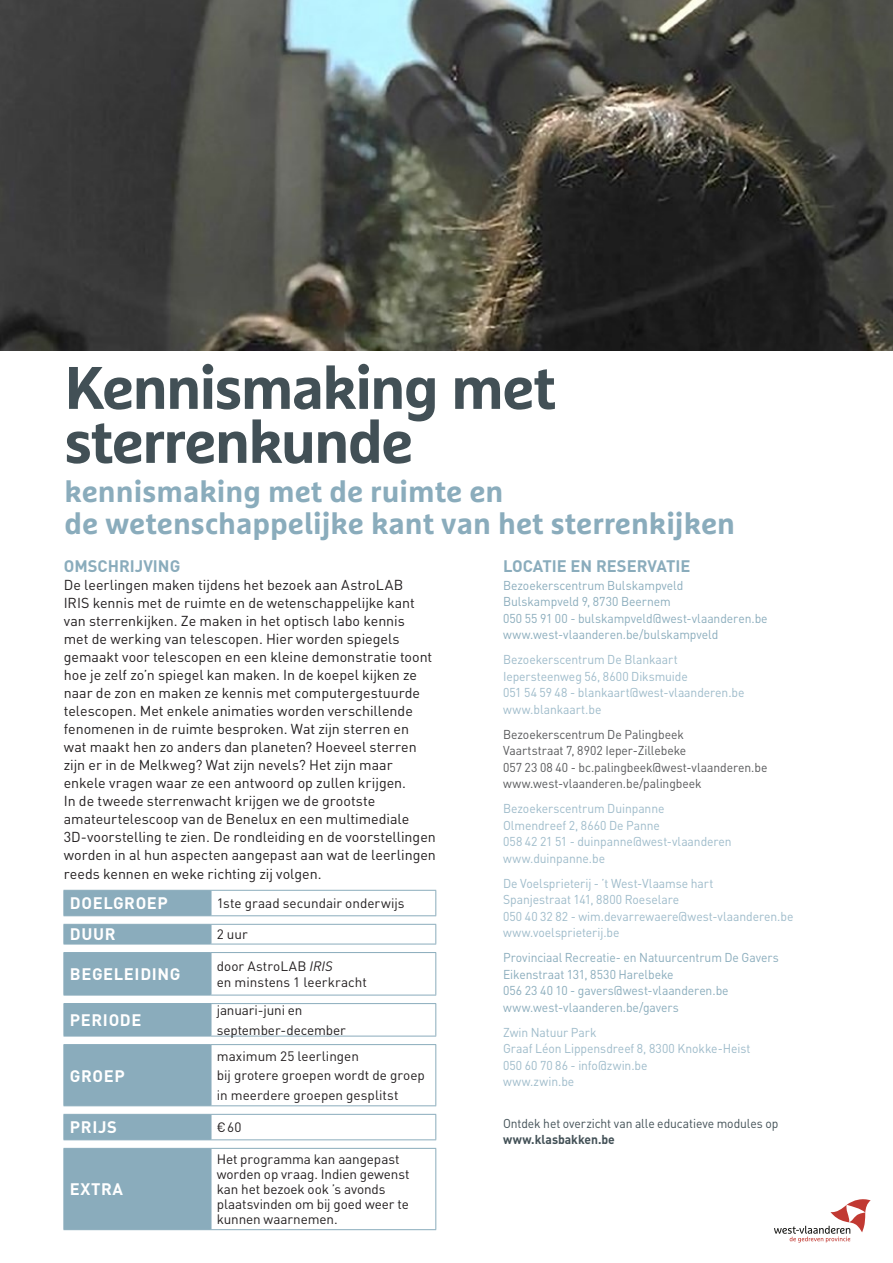
<style>
.page{position:relative;width:893px;height:1263px;background:#fff}
.page>*{position:absolute;margin:0;border:0;box-sizing:border-box;transform-origin:0 0}
.A_T1{font:700 60px "Marselis Pro";letter-spacing:-.035em;color:#425056}
.A_T2{font:700 30px "Marselis Pro";color:#8aacbc}
.t1{font:700 16.5px "DINOT";letter-spacing:.04em;color:#fff}
.A_titel{font:700 16.5px "DINOT";color:#8aacbc}
.A_body{font:14.25px/18px "DINOT";color:#231f20}
.t2{font:13.5px/15px "DINOT";letter-spacing:-.005em;color:#231f20}
.t3{font:12.75px "DINOT";letter-spacing:-.005em;color:#9ebbca;scale:.95 1}
.t4{font:12.75px "DINOT";letter-spacing:-.005em;color:#8aacbc;scale:.95 1}
.t5{font:12.75px "DINOT";letter-spacing:-.005em;color:#57585a;scale:.95 1}
.t6{font:12.75px "DINOT";letter-spacing:-.005em;color:#425056;scale:.95 1}
.t7{font:700 12.75px "DINOT";color:#425056;scale:.95 1}
.t8{font:12.75px "DINOT";letter-spacing:.02em;color:#9ebbca;scale:.95 1}
.s1{font-style:italic}
</style>
<div class="page">
<svg style="left:64px;top:891px;width:147px;height:338px;fill:#8aacbc"></svg>
<svg style="left:211px;top:916px;width:225px;height:232px"></svg>
<div style="left:64px;top:1003px;width:147px;height:33px;background:#8aacbc"></div>
<hr style="left:210px;top:891px;width:2px;height:24px;background:#8aacbc">
<svg style="left:210px;top:925px;width:2px;height:19px"></svg>
<hr style="left:210px;top:953px;width:2px;height:42px;background:#8aacbc">
<hr style="left:210px;top:1004px;width:2px;height:32px;background:#8aacbc">
<hr style="left:210px;top:1045px;width:2px;height:60px;background:#8aacbc">
<hr style="left:210px;top:1115px;width:2px;height:24px;background:#8aacbc">
<hr style="left:210px;top:1149px;width:2px;height:80px;background:#8aacbc">
<hr style="left:63px;top:890px;width:148px;height:1px;background:#8aacbc">
<svg style="left:63px;top:891px;width:1px;height:24px"></svg>
<hr style="left:211px;top:890px;width:225px;height:1px;background:#8aacbc">
<svg style="left:435px;top:891px;width:1px;height:24px"></svg>
<hr style="left:63px;top:915px;width:148px;height:1px;background:#8aacbc">
<hr style="left:211px;top:915px;width:225px;height:1px;background:#8aacbc">
<hr style="left:63px;top:924px;width:148px;height:1px;background:#8aacbc">
<svg style="left:63px;top:925px;width:1px;height:19px"></svg>
<hr style="left:211px;top:924px;width:225px;height:1px;background:#8aacbc">
<svg style="left:435px;top:925px;width:1px;height:19px"></svg>
<hr style="left:63px;top:944px;width:148px;height:1px;background:#8aacbc">
<hr style="left:211px;top:944px;width:225px;height:1px;background:#8aacbc">
<hr style="left:63px;top:952px;width:148px;height:1px;background:#8aacbc">
<hr style="left:63px;top:953px;width:1px;height:42px;background:#8aacbc">
<hr style="left:211px;top:952px;width:225px;height:1px;background:#8aacbc">
<hr style="left:435px;top:953px;width:1px;height:42px;background:#8aacbc">
<hr style="left:63px;top:995px;width:148px;height:1px;background:#8aacbc">
<hr style="left:211px;top:995px;width:225px;height:1px;background:#8aacbc">
<hr style="left:63px;top:1003px;width:148px;height:1px;background:#8aacbc">
<hr style="left:63px;top:1004px;width:1px;height:32px;background:#8aacbc">
<hr style="left:211px;top:1003px;width:225px;height:1px;background:#8aacbc">
<hr style="left:435px;top:1004px;width:1px;height:32px;background:#8aacbc">
<hr style="left:63px;top:1036px;width:148px;height:1px;background:#8aacbc">
<hr style="left:211px;top:1036px;width:225px;height:1px;background:#8aacbc">
<hr style="left:63px;top:1044px;width:148px;height:1px;background:#8aacbc">
<hr style="left:63px;top:1045px;width:1px;height:60px;background:#8aacbc">
<hr style="left:211px;top:1044px;width:225px;height:1px;background:#8aacbc">
<hr style="left:435px;top:1045px;width:1px;height:60px;background:#8aacbc">
<hr style="left:63px;top:1105px;width:148px;height:1px;background:#8aacbc">
<hr style="left:211px;top:1105px;width:225px;height:1px;background:#8aacbc">
<hr style="left:63px;top:1114px;width:148px;height:1px;background:#8aacbc">
<svg style="left:63px;top:1115px;width:1px;height:24px"></svg>
<hr style="left:211px;top:1114px;width:225px;height:1px;background:#8aacbc">
<svg style="left:435px;top:1115px;width:1px;height:24px"></svg>
<hr style="left:63px;top:1139px;width:148px;height:1px;background:#8aacbc">
<hr style="left:211px;top:1139px;width:225px;height:1px;background:#8aacbc">
<hr style="left:63px;top:1148px;width:148px;height:1px;background:#8aacbc">
<hr style="left:63px;top:1149px;width:1px;height:80px;background:#8aacbc">
<hr style="left:211px;top:1148px;width:225px;height:1px;background:#8aacbc">
<hr style="left:435px;top:1149px;width:1px;height:80px;background:#8aacbc">
<hr style="left:63px;top:1229px;width:148px;height:1px;background:#8aacbc">
<hr style="left:211px;top:1229px;width:225px;height:1px;background:#8aacbc">
<img style="left:0;top:0;width:893px;height:351px">
<svg style="left:774px;top:1199px;width:97px;height:43px"></svg>
<p class="A_T1" style="left:64px;top:350px;width:493px">Kennismaking met</p>
<p class="A_T1" style="left:64px;top:404px;width:350px">sterrenkunde</p>
<p class="A_T2" style="left:64px;top:473px;width:441px">kennismaking met de ruimte en</p>
<p class="A_T2" style="left:64px;top:504px;width:672px">de wetenschappelijke kant van het sterrenkijken</p>
<p class="A_titel" style="left:64px;top:555px;width:118px">OMSCHRIJVING</p>
<p class="A_body" style="left:64px;top:575px;width:374px">De leerlingen maken tijdens het bezoek aan AstroLAB<br>IRIS kennis met de ruimte en de wetenschappelijke kant van sterrenkijken. Ze maken in het optisch labo kennis<br>met de werking van telescopen. Hier worden spiegels gemaakt voor telescopen en een kleine demonstratie toont hoe je zelf zo’n spiegel kan maken. In de koepel kijken ze naar de zon en maken ze kennis met computergestuurde telescopen. Met enkele animaties worden verschillende fenomenen in de ruimte besproken. Wat zijn sterren en<br>wat maakt hen zo anders dan planeten? Hoeveel sterren zijn er in de Melkweg? Wat zijn nevels? Het zijn maar enkele vragen waar ze een antwoord op zullen krijgen.<br>In de tweede sterrenwacht krijgen we de grootste amateurtelescoop van de Benelux en een multimediale 3D-voorstelling te zien. De rondleiding en de voorstellingen worden in al hun aspecten aangepast aan wat de leerlingen</p>
<p class="A_body" style="left:64px;top:865px;width:259px">reeds kennen en weke richting zij volgen.</p>
<p class="t1" style="left:70px;top:892px;width:100px">DOELGROEP</p>
<p class="t2" style="left:217px;top:895px;width:189px">1ste graad secundair onderwijs</p>
<p class="t1" style="left:70px;top:923px;width:47px">DUUR</p>
<p class="t2" style="left:217px;top:926px;width:32px">2 uur</p>
<p class="t1" style="left:70px;top:963px;width:112px">BEGELEIDING</p>
<p class="t2" style="left:217px;top:958px;width:117px">door AstroLAB <span class="s1">IRIS</span></p>
<p class="t2" style="left:217px;top:974px;width:152px">en minstens 1 leerkracht</p>
<p class="t1" style="left:70px;top:1009px;width:73px">PERIODE</p>
<p class="t2" style="left:217px;top:1000px;width:131px;line-height:19.5px">januari-juni en september-december</p>
<p class="t1" style="left:70px;top:1064px;width:56px">GROEP</p>
<p class="t2" style="left:217px;top:1046px;width:210px;line-height:19.5px">maximum 25 leerlingen<br>bij grotere groepen wordt de groep in meerdere groepen gesplitst</p>
<p class="t1" style="left:70px;top:1116px;width:49px">PRIJS</p>
<p class="t2" style="left:217px;top:1119px;width:26px">€60</p>
<p class="t1" style="left:70px;top:1178px;width:55px">EXTRA</p>
<p class="t2" style="left:217px;top:1151px;width:194px">Het programma kan aangepast worden op vraag. Indien gewenst kan het bezoek ook ’s avonds plaatsvinden om bij goed weer te kunnen waarnemen.</p>
<p class="A_titel" style="left:503px;top:555px;width:189px">LOCATIE EN RESERVATIE</p>
<p class="t4" style="left:503px;top:576px;width:191px">Bezoekerscentrum Bulskampveld</p>
<p class="t4" style="left:503px;top:593px;width:178px">Bulskampveld 9, 8730 Beernem</p>
<p class="t4" style="left:503px;top:609px;width:280px">050 55 91 00 - bulskampveld@west-vlaanderen.be</p>
<p class="t4" style="left:503px;top:626px;width:228px">www.west-vlaanderen.be/bulskampveld</p>
<p class="t3" style="left:503px;top:651px;width:185px">Bezoekerscentrum De Blankaart</p>
<p class="t3" style="left:503px;top:667px;width:196px">Iepersteenweg 56, 8600 Diksmuide</p>
<p class="t3" style="left:503px;top:684px;width:256px">051 54 59 48 - blankaart@west-vlaanderen.be</p>
<p class="t3" style="left:503px;top:700px;width:105px">www.blankaart.be</p>
<p class="t5" style="left:503px;top:725px;width:192px">Bezoekerscentrum De Palingbeek</p>
<p class="t5" style="left:503px;top:742px;width:194px">Vaartstraat 7, 8902 Ieper-Zillebeke</p>
<p class="t5" style="left:503px;top:758px;width:280px">057 23 08 40 - bc.palingbeek@west-vlaanderen.be</p>
<p class="t5" style="left:503px;top:775px;width:211px">www.west-vlaanderen.be/palingbeek</p>
<p class="t3" style="left:503px;top:800px;width:171px">Bezoekerscentrum Duinpanne</p>
<p class="t3" style="left:503px;top:816px;width:167px">Olmendreef 2, 8660 De Panne</p>
<p class="t3" style="left:503px;top:833px;width:242px">058 42 21 51 - duinpanne@west-vlaanderen</p>
<p class="t3" style="left:503px;top:849px;width:109px">www.duinpanne.be</p>
<p class="t3" style="left:503px;top:874px;width:223px">De Voelsprieterij - ’t West-Vlaamse hart</p>
<p class="t3" style="left:503px;top:891px;width:187px">Spanjestraat 141, 8800 Roeselare</p>
<p class="t3" style="left:503px;top:907px;width:307px">050 40 32 82 - wim.devarrewaere@west-vlaanderen.be</p>
<p class="t3" style="left:503px;top:924px;width:124px">www.voelsprieterij.be</p>
<p class="t4" style="left:503px;top:949px;width:292px">Provinciaal Recreatie- en Natuurcentrum De Gavers</p>
<p class="t4" style="left:503px;top:965px;width:181px">Eikenstraat 131, 8530 Harelbeke</p>
<p class="t4" style="left:503px;top:982px;width:239px">056 23 40 10 - gavers@west-vlaanderen.be</p>
<p class="t4" style="left:503px;top:998px;width:186px">www.west-vlaanderen.be/gavers</p>
<p class="t3" style="left:503px;top:1023px;width:100px">Zwin Natuur Park</p>
<p class="t3" style="left:503px;top:1040px;width:262px">Graaf Léon Lippensdreef 8, 8300 Knokke-Heist</p>
<p class="t3" style="left:503px;top:1056px;width:154px">050 60 70 86 - info@zwin.be</p>
<p class="t8" style="left:503px;top:1073px;width:77px">www.zwin.be</p>
<p class="t6" style="left:503px;top:1114px;width:291px">Ontdek het overzicht van alle educatieve modules op</p>
<p class="t7" style="left:503px;top:1131px;width:119px">www.klasbakken.be</p>
</div>
